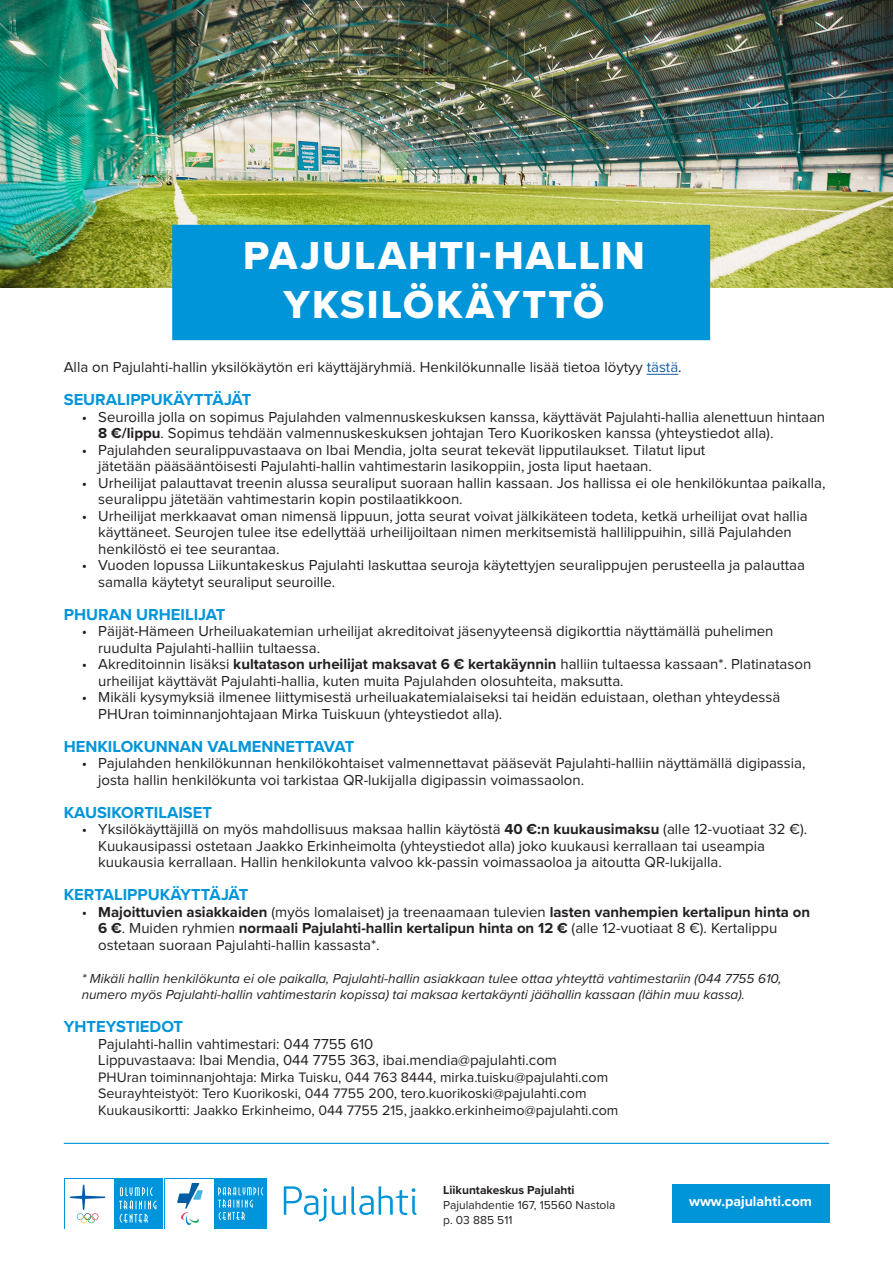
<style>
.page{position:relative;width:893px;height:1263px;background:#fff}
.page>*{position:absolute;margin:0;border:0;box-sizing:border-box;transform-origin:0 0}
.Leipäteksti_9_5_pt{font:40.5px/49.5px "Proxima Nova Extrabld";letter-spacing:.05em;color:#fff;text-align:center}
.Infoboksi_9_pt{font:700 16.5px "Proxima Nova";color:#0095d9}
.Infoboksi_9_pt-2{font:15px/16.5px "Proxima Nova";color:#231f20}
.Infoboksi_9_pt-3{font:14.25px "Proxima Nova";color:#231f20}
.Leipäteksti_englanti_9_5_pt{font:700 14.25px "Proxima Nova";color:#fff}
.Infoboksi_9_pt-4{font:italic 13.5px/16.5px "Proxima Nova";color:#231f20}
.Osoitetiedot_8_pt{font:12px "Proxima Nova";color:#231f20}
.Osoitetiedot_8_pt-2{font:700 12px "Proxima Nova";color:#231f20}
.s1{color:#175d9e}
.s2{font-weight:700}
</style>
<div class="page">
<img style="left:0;top:0;width:893px;height:288px">
<div style="left:672px;top:1184px;width:157px;height:38px;background:#0095d9"></div>
<hr style="left:64px;top:1143px;width:765px;height:1px;background:#0095d9">
<hr style="left:647px;top:374px;width:31px;height:1px;background:#175d9e">
<div style="left:172px;top:225px;width:538px;height:115px;background:#0095d9"></div>
<svg style="left:284px;top:1186px;width:132px;height:35px"></svg>
<div style="left:164px;top:1178px;width:103px;height:51px;background:#0095da"></div>
<svg style="left:218px;top:1187px;width:46px;height:33px"></svg>
<div style="left:166px;top:1179px;width:48px;height:49px;background:#fff"></div>
<svg style="left:177px;top:1183px;width:26px;height:42px"></svg>
<div style="left:64px;top:1178px;width:99px;height:51px;background:#0095da"></div>
<svg style="left:119px;top:1187px;width:37px;height:35px"></svg>
<div style="left:65px;top:1179px;width:49px;height:49px;background:#fff"></div>
<svg style="left:70px;top:1185px;width:35px;height:38px"></svg>
<p class="Leipäteksti_9_5_pt" style="left:243px;top:230px;width:403px">PAJULAHTI-HALLIN<br>YKSILÖKÄYTTÖ</p>
<p class="Infoboksi_9_pt-2" style="left:64px;top:360px;width:619px">Alla on Pajulahti-hallin yksilökäytön eri käyttäjäryhmiä. Henkilökunnalle lisää tietoa löytyy <span class="s1">tästä</span>.</p>
<p class="Infoboksi_9_pt" style="left:64px;top:387px;width:189px">SEURALIPPUKÄYTTÄJÄT</p>
<p class="Infoboksi_9_pt-2" style="left:98px;top:409px;width:728px;text-indent:-16px">• Seuroilla jolla on sopimus Pajulahden valmennuskeskuksen kanssa, käyttävät Pajulahti-hallia alenettuun hintaan<br><span class="s2">8 €/lippu</span>. Sopimus tehdään valmennuskeskuksen johtajan Tero Kuorikosken kanssa (yhteystiedot alla).</p>
<p class="Infoboksi_9_pt-2" style="left:98px;top:442px;width:609px;text-indent:-16px">• Pajulahden seuralippuvastaava on Ibai Mendia, jolta seurat tekevät lipputilaukset. Tilatut liput jätetään pääsääntöisesti Pajulahti-hallin vahtimestarin lasikoppiin, josta liput haetaan.</p>
<p class="Infoboksi_9_pt-2" style="left:98px;top:475px;width:729px;text-indent:-16px">• Urheilijat palauttavat treenin alussa seuraliput suoraan hallin kassaan. Jos hallissa ei ole henkilökuntaa paikalla, seuralippu jätetään vahtimestarin kopin postilaatikkoon.</p>
<p class="Infoboksi_9_pt-2" style="left:98px;top:508px;width:711px;text-indent:-16px">• Urheilijat merkkaavat oman nimensä lippuun, jotta seurat voivat jälkikäteen todeta, ketkä urheilijat ovat hallia käyttäneet. Seurojen tulee itse edellyttää urheilijoiltaan nimen merkitsemistä hallilippuihin, sillä Pajulahden henkilöstö ei tee seurantaa.</p>
<p class="Infoboksi_9_pt-2" style="left:98px;top:558px;width:708px;text-indent:-16px">• Vuoden lopussa Liikuntakeskus Pajulahti laskuttaa seuroja käytettyjen seuralippujen perusteella ja palauttaa samalla käytetyt seuraliput seuroille.</p>
<p class="Infoboksi_9_pt" style="left:64px;top:602px;width:163px">PHURAN URHEILIJAT</p>
<p class="Infoboksi_9_pt-2" style="left:98px;top:624px;width:677px;text-indent:-16px">• Päijät-Hämeen Urheiluakatemian urheilijat akreditoivat jäsenyyteensä digikorttia näyttämällä puhelimen ruudulta Pajulahti-halliin tultaessa.</p>
<p class="Infoboksi_9_pt-2" style="left:98px;top:657px;width:714px;text-indent:-16px">• Akreditoinnin lisäksi <span class="s2">kultatason urheilijat maksavat 6 € kertakäynnin</span> halliin tultaessa kassaan*. Platinatason urheilijat käyttävät Pajulahti-hallia, kuten muita Pajulahden olosuhteita, maksutta.</p>
<p class="Infoboksi_9_pt-2" style="left:98px;top:690px;width:683px;text-indent:-16px">• Mikäli kysymyksiä ilmenee liittymisestä urheiluakatemialaiseksi tai heidän eduistaan, olethan yhteydessä<br>PHUran toiminnanjohtajaan Mirka Tuiskuun (yhteystiedot alla).</p>
<p class="Infoboksi_9_pt" style="left:64px;top:734px;width:292px">HENKILOKUNNAN VALMENNETTAVAT</p>
<p class="Infoboksi_9_pt-2" style="left:98px;top:756px;width:709px;text-indent:-16px">• Pajulahden henkilökunnan henkilökohtaiset valmennettavat pääsevät Pajulahti-halliin näyttämällä digipassia, josta hallin henkilökunta voi tarkistaa QR-lukijalla digipassin voimassaolon.</p>
<p class="Infoboksi_9_pt" style="left:64px;top:800px;width:150px">KAUSIKORTILAISET</p>
<p class="Infoboksi_9_pt-2" style="left:98px;top:822px;width:710px;text-indent:-16px">• Yksilökäyttäjillä on myös mahdollisuus maksaa hallin käytöstä <span class="s2">40 €:n kuukausimaksu</span> (alle 12-vuotiaat 32 €).<br>Kuukausipassi ostetaan Jaakko Erkinheimolta (yhteystiedot alla) joko kuukausi kerrallaan tai useampia kuukausia kerrallaan. Hallin henkilokunta valvoo kk-passin voimassaoloa ja aitoutta QR-lukijalla.</p>
<p class="Infoboksi_9_pt" style="left:64px;top:882px;width:186px">KERTALIPPUKÄYTTÄJÄT</p>
<p class="Infoboksi_9_pt-2" style="left:98px;top:904px;width:713px;text-indent:-16px">• <span class="s2">Majoittuvien asiakkaiden</span> (myös lomalaiset) ja treenaamaan tulevien <span class="s2">lasten vanhempien kertalipun hinta on<br>6 €</span>. Muiden ryhmien <span class="s2">normaali Pajulahti-hallin kertalipun hinta on 12 €</span> (alle 12-vuotiaat 8 €). Kertalippu ostetaan suoraan Pajulahti-hallin kassasta*.</p>
<p class="Infoboksi_9_pt-4" style="left:82px;top:969px;width:701px">* Mikäli hallin henkilökunta ei ole paikalla, Pajulahti-hallin asiakkaan tulee ottaa yhteyttä vahtimestariin (044 7755 610, numero myös Pajulahti-hallin vahtimestarin kopissa) tai maksaa kertakäynti jäähallin kassaan (lähin muu kassa).</p>
<p class="Infoboksi_9_pt" style="left:64px;top:1014px;width:121px">YHTEYSTIEDOT</p>
<p class="Infoboksi_9_pt-2" style="left:98px;top:1036px;width:277px">Pajulahti-hallin vahtimestari: 044 7755 610</p>
<p class="Infoboksi_9_pt-2" style="left:98px;top:1053px;width:460px">Lippuvastaava: Ibai Mendia, 044 7755 363, ibai.mendia@pajulahti.com</p>
<p class="Infoboksi_9_pt-3" style="left:98px;top:1071px;width:511px">PHUran toiminnanjohtaja: Mirka Tuisku, 044 763 8444, mirka.tuisku@pajulahti.com</p>
<p class="Infoboksi_9_pt-3" style="left:98px;top:1087px;width:490px">Seurayhteistyöt: Tero Kuorikoski, 044 7755 200, tero.kuorikoski@pajulahti.com</p>
<p class="Infoboksi_9_pt-3" style="left:98px;top:1104px;width:522px">Kuukausikortti: Jaakko Erkinheimo, 044 7755 215, jaakko.erkinheimo@pajulahti.com</p>
<p class="Osoitetiedot_8_pt-2" style="left:443px;top:1180px;width:133px">Liikuntakeskus Pajulahti</p>
<p class="Osoitetiedot_8_pt" style="left:443px;top:1199px;width:174px">Pajulahdentie 167, 15560 Nastola</p>
<p class="Osoitetiedot_8_pt" style="left:443px;top:1214px;width:71px">p. 03 885 511</p>
<p class="Leipäteksti_englanti_9_5_pt" style="left:689px;top:1191px;width:124px">www.pajulahti.com</p>
</div>
